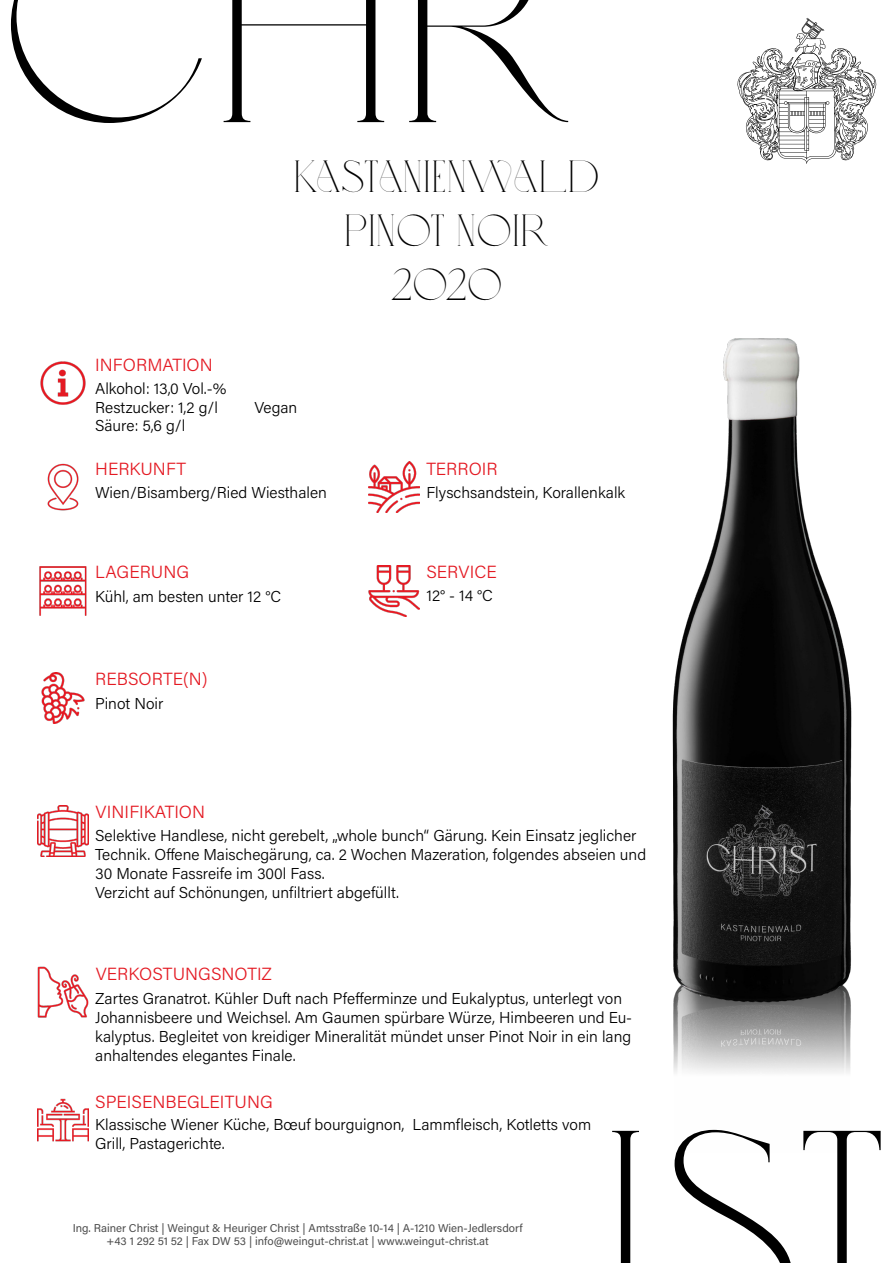
<style>
.page{position:relative;width:893px;height:1263px;background:#fff}
.page>*{position:absolute;margin:0;border:0;box-sizing:border-box;transform-origin:0 0}
.t1{font:278.25px "Love";color:#000}
.t2{font:45px "Love";color:#000}
.t3{font:300 17.55px "Acumin Pro";color:#e41a23}
.t4{font:300 15.75px/18.9px "Acumin Pro";color:#000}
.t5{font:11.4px "Acumin Pro";color:#4d4d4d}
</style>
<div class="page">
<svg style="left:737px;top:18px;width:140px;height:146px"></svg>
<img style="left:673px;top:1007px;width:178px;height:66px">
<img style="left:672px;top:338px;width:180px;height:669px">
<img style="left:40px;top:361px;width:46px;height:44px">
<img style="left:369px;top:462px;width:51px;height:50px">
<img style="left:47px;top:463px;width:32px;height:48px">
<img style="left:39px;top:566px;width:48px;height:50px">
<img style="left:369px;top:565px;width:51px;height:51px">
<img style="left:38px;top:967px;width:50px;height:51px">
<img style="left:38px;top:805px;width:50px;height:51px">
<img style="left:38px;top:1098px;width:50px;height:44px">
<img style="left:41px;top:672px;width:44px;height:51px">
<p class="t1" style="left:0;top:-118px;width:865px">CHRIST</p>
<p class="t3" style="left:95px;top:353px;width:119px">INFORMATION</p>
<p class="t4" style="left:95px;top:378px;width:133px">Alkohol: 13,0 Vol.-%</p>
<p class="t4" style="left:95px;top:397px;width:124px">Restzucker: 1,2 g/l</p>
<p class="t4" style="left:95px;top:416px;width:92px">Säure: 5,6 g/l</p>
<p class="t2" style="left:293px;top:153px;width:308px">KASTANIENWALD</p>
<p class="t2" style="left:344px;top:207px;width:207px">PINOT NOIR</p>
<p class="t2" style="left:390px;top:261px;width:114px">2020</p>
<p class="t4" style="left:254px;top:397px;width:44px">Vegan</p>
<p class="t3" style="left:95px;top:457px;width:93px">HERKUNFT</p>
<p class="t3" style="left:426px;top:456px;width:73px">TERROIR</p>
<p class="t4" style="left:95px;top:482px;width:233px">Wien/Bisamberg/Ried Wiesthalen</p>
<p class="t4" style="left:427px;top:482px;width:200px">Flyschsandstein, Korallenkalk</p>
<p class="t3" style="left:95px;top:560px;width:96px">LAGERUNG</p>
<p class="t3" style="left:426px;top:560px;width:72px">SERVICE</p>
<p class="t4" style="left:95px;top:586px;width:187px">Kühl, am besten unter 12 °C</p>
<p class="t3" style="left:95px;top:667px;width:114px">REBSORTE(N)</p>
<p class="t4" style="left:95px;top:693px;width:70px">Pinot Noir</p>
<p class="t3" style="left:96px;top:800px;width:111px">VINIFIKATION</p>
<p class="t4" style="left:426px;top:586px;width:68px">12° - 14 °C</p>
<p class="t4" style="left:95px;top:826px;width:552px">Selektive Handlese, nicht gerebelt, „whole bunch“ Gärung. Kein Einsatz jeglicher<br>Technik. Offene Maischegärung, ca. 2 Wochen Mazeration, folgendes abseien und<br>30 Monate Fassreife im 300l Fass.</p>
<p class="t4" style="left:95px;top:882px;width:305px">Verzicht auf Schönungen, unfiltriert abgefüllt.</p>
<p class="t3" style="left:96px;top:962px;width:178px">VERKOSTUNGSNOTIZ</p>
<p class="t4" style="left:95px;top:988px;width:528px">Zartes Granatrot. Kühler Duft nach Pfefferminze und Eukalyptus, unterlegt von</p>
<p class="t4" style="left:95px;top:1007px;width:538px;text-align:justify">Johannisbeere und Weichsel. Am Gaumen spürbare Würze, Himbeeren und Eu&shy;kalyptus. Begleitet von kreidiger Mineralität mündet unser Pinot Noir in ein lang anhaltendes elegantes Finale.</p>
<p class="t3" style="left:95px;top:1089px;width:179px">SPEISENBEGLEITUNG</p>
<p class="t4" style="left:95px;top:1115px;width:498px">Klassische Wiener Küche, Bœuf bourguignon, Lammfleisch, Kotletts vom<br>Grill, Pastagerichte.</p>
<p class="t1" style="left:28px;top:1085px;width:865px">CHRIST</p>
<p class="t5" style="left:73px;top:1219px;width:451px">Ing. Rainer Christ | Weingut &amp; Heuriger Christ | Amtsstraße 10-14 | A-1210 Wien-Jedlersdorf</p>
<p class="t5" style="left:106px;top:1233px;width:384px">+43 1 292 51 52 | Fax DW 53 | info@weingut-christ.at | www.weingut-christ.at</p>
</div>
